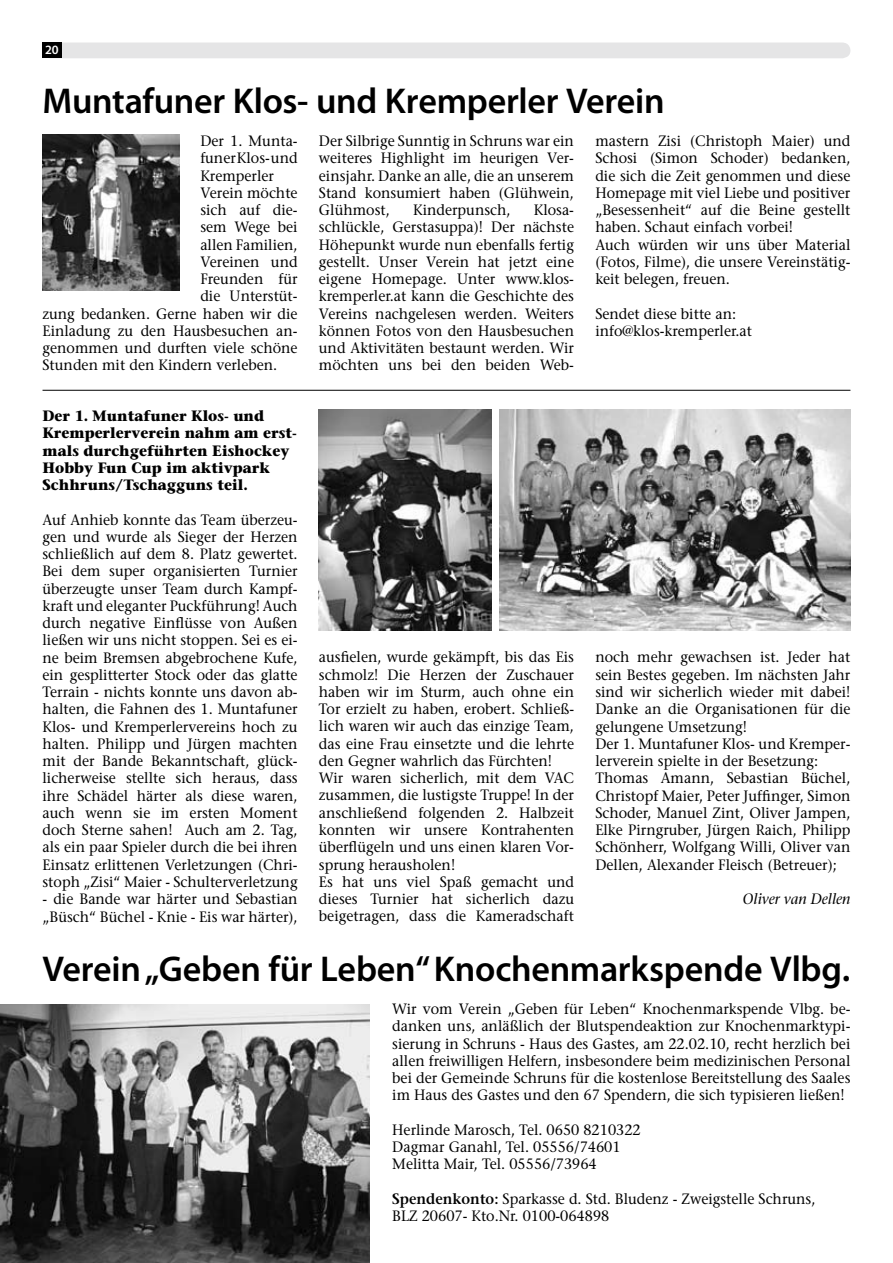
<style>
.page{position:relative;width:893px;height:1263px;background:#fff}
.page>*{position:absolute;margin:0;border:0;box-sizing:border-box;transform-origin:0 0}
.t1{font:600 36px "Myriad Pro";letter-spacing:-.01em;color:#000}
.t2{font:15px/17.2px "Stone Serif LT";color:#000;scale:.95 1}
.t3{font:700 15px/17.2px "Stone Serif LT";color:#000;scale:.95 1}
.t4{font:italic 15px "Stone Serif LT";color:#000;scale:.95 1}
.t5{font:600 12.75px "Myriad Pro";color:#fff}
.s1{font-weight:600}
</style>
<div class="page">
<div style="left:62px;top:43px;width:788px;height:15px;background:#e5e5e6"></div>
<div style="left:43px;top:43px;width:19px;height:15px;background:#000"></div>
<img style="left:43px;top:134px;width:136px;height:157px">
<img style="left:499px;top:410px;width:351px;height:220px">
<img style="left:319px;top:410px;width:173px;height:220px">
<hr style="left:43px;top:390px;width:807px;height:1px;background:#000">
<img style="left:0;top:1004px;width:370px;height:259px">
<p class="t5" style="left:45px;top:43px;width:15px">20</p>
<h1 class="t1" style="left:43px;top:81px;width:624px">Muntafuner Klos- und Kremperler Verein</h1>
<p class="t2" style="left:200px;top:132px;width:104px">Der 1. Munta-</p>
<p class="t2" style="left:200px;top:149px;width:104px">funer Klos- und</p>
<p class="t2" style="left:200px;top:167px;width:79px">Kremperler</p>
<p class="t2" style="left:200px;top:184px;width:104px">Verein möchte</p>
<p class="t2" style="left:200px;top:201px;width:104px">sich auf die-</p>
<p class="t2" style="left:200px;top:218px;width:104px">sem Wege bei</p>
<p class="t2" style="left:200px;top:236px;width:104px">allen Familien,</p>
<p class="t2" style="left:200px;top:253px;width:104px">Vereinen und</p>
<p class="t2" style="left:200px;top:270px;width:104px">Freunden für</p>
<p class="t2" style="left:200px;top:287px;width:104px">die Unterstüt-</p>
<p class="t2" style="left:43px;top:305px;width:270px">zung bedanken. Gerne haben wir die</p>
<p class="t2" style="left:43px;top:322px;width:270px">Einladung zu den Hausbesuchen an-</p>
<p class="t2" style="left:43px;top:339px;width:270px">genommen und durften viele schöne</p>
<p class="t2" style="left:43px;top:357px;width:249px">Stunden mit den Kindern verleben.</p>
<p class="t3" style="left:43px;top:407px;width:269px">Der 1. Muntafuner Klos- und<br>Kremperlerverein nahm am erst&shy;mals durchgeführten Eishockey<br>Hobby Fun Cup im aktivpark<br>Schhruns/Tschagguns teil.</p>
<p class="t2" style="left:43px;top:511px;width:270px;text-align:justify">Auf Anhieb konnte das Team überzeu&shy;gen und wurde als Sieger der Herzen schließlich auf dem 8. Platz gewertet.<br>Bei dem super organisierten Turnier überzeugte unser Team durch Kampf&shy;kraft und eleganter Puckführung! Auch durch negative Einflüsse von Außen ließen wir uns nicht stoppen. Sei es ei&shy;ne beim Bremsen abgebrochene Kufe, ein gesplitterter Stock oder das glatte Terrain - nichts konnte uns davon ab&shy;halten, die Fahnen des 1. Muntafuner Klos- und Kremperlervereins hoch zu halten. Philipp und Jürgen machten mit der Bande Bekanntschaft, glück&shy;licherweise stellte sich heraus, dass ihre Schädel härter als diese waren, auch wenn sie im ersten Moment doch Sterne sahen! Auch am 2. Tag, als ein paar Spieler durch die bei ihren Einsatz erlittenen Verletzungen (Chri&shy;stoph „Zisi“ Maier - Schulterverletzung</p>
<p class="t2" style="left:43px;top:890px;width:270px">- die Bande war härter und Sebastian „Büsch“ Büchel - Knie - Eis war härter),</p>
<p class="t2" style="left:319px;top:132px;width:270px;text-align:justify">Der Silbrige Sunntig in Schruns war ein weiteres Highlight im heurigen Ver&shy;einsjahr. Danke an alle, die an unserem Stand konsumiert haben (Glühwein, Glühmost,</p>
<p class="t2" style="left:319px;top:201px;width:270px;text-align:justify;text-indent:215px">Klosa&shy;schlückle, Gerstasuppa)! Der nächste Höhepunkt wurde nun ebenfalls fertig gestellt. Unser Verein hat jetzt eine eigene Homepage. Unter www.klos&shy;kremperler.at kann die Geschichte des Vereins nachgelesen werden. Weiters können Fotos von den Hausbesuchen und Aktivitäten bestaunt werden. Wir möchten uns bei den beiden Web-</p>
<p class="t2" style="left:413px;top:201px;width:104px">Kinderpunsch,</p>
<p class="t2" style="left:595px;top:132px;width:270px">mastern Zisi (Christoph Maier) und Schosi (Simon Schoder) bedanken, die sich die Zeit genommen und diese Homepage mit viel Liebe und positiver „Besessenheit“ auf die Beine gestellt haben. Schaut einfach vorbei!<br>Auch würden wir uns über Material (Fotos, Filme), die unsere Vereinstätig&shy;keit belegen, freuen.</p>
<p class="t2" style="left:595px;top:305px;width:167px">Sendet diese bitte an: info@klos-kremperler.at</p>
<p class="t2" style="left:319px;top:649px;width:270px">ausfielen, wurde gekämpft, bis das Eis schmolz! Die Herzen der Zuschauer haben wir im Sturm, auch ohne ein Tor erzielt zu haben, erobert. Schließ&shy;lich waren wir auch das einzige Team, das eine Frau einsetzte und die lehrte den Gegner wahrlich das Fürchten!<br>Wir waren sicherlich, mit dem VAC zusammen, die lustigste Truppe! In der anschließend folgenden 2. Halbzeit konnten wir unsere Kontrahenten überflügeln und uns einen klaren Vor&shy;sprung herausholen!<br>Es hat uns viel Spaß gemacht und dieses Turnier hat sicherlich dazu beigetragen, dass die Kameradschaft</p>
<p class="t2" style="left:595px;top:649px;width:270px">noch mehr gewachsen ist. Jeder hat sein Bestes gegeben. Im nächsten Jahr sind wir sicherlich wieder mit dabei!<br>Danke an die Organisationen für die gelungene Umsetzung!<br>Der 1. Muntafuner Klos- und Kremper&shy;lerverein spielte in der Besetzung:<br>Thomas Amann, Sebastian Büchel, Christopf Maier, Peter Juffinger, Simon Schoder, Manuel Zint, Oliver Jampen, Elke Pirngruber, Jürgen Raich, Philipp Schönherr, Wolfgang Willi, Oliver van Dellen, Alexander Fleisch (Betreuer);</p>
<p class="t4" style="left:743px;top:890px;width:115px">Oliver van Dellen</p>
<h1 class="t1" style="left:43px;top:949px;width:809px">Verein„Geben für Leben“Knochenmarkspende Vlbg.</h1>
<p class="t2" style="left:392px;top:1000px;width:484px;text-align:justify">Wir vom Verein „Geben für Leben“ Knochenmarkspende Vlbg. be&shy;danken uns, anläßlich der Blutspendeaktion zur Knochenmarktypi&shy;sierung in Schruns - Haus des Gastes, am 22.02.10, recht herzlich bei allen freiwilligen Helfern, insbesondere beim medizinischen Personal bei der Gemeinde Schruns für die kostenlose Bereitstellung des Saales im Haus des Gastes und den 67 Spendern, die sich typisieren ließen!</p>
<p class="t2" style="left:392px;top:1121px;width:263px">Herlinde Marosch, Tel. 0650 8210322<br>Dagmar Ganahl, Tel. 05556/74601<br>Melitta Mair, Tel. 05556/73964</p>
<p class="t2" style="left:392px;top:1190px;width:447px"><span class="s1">Spendenkonto:</span> Sparkasse d. Std. Bludenz - Zweigstelle Schruns,<br>BLZ 20607- Kto.Nr. 0100-064898</p>
</div>
